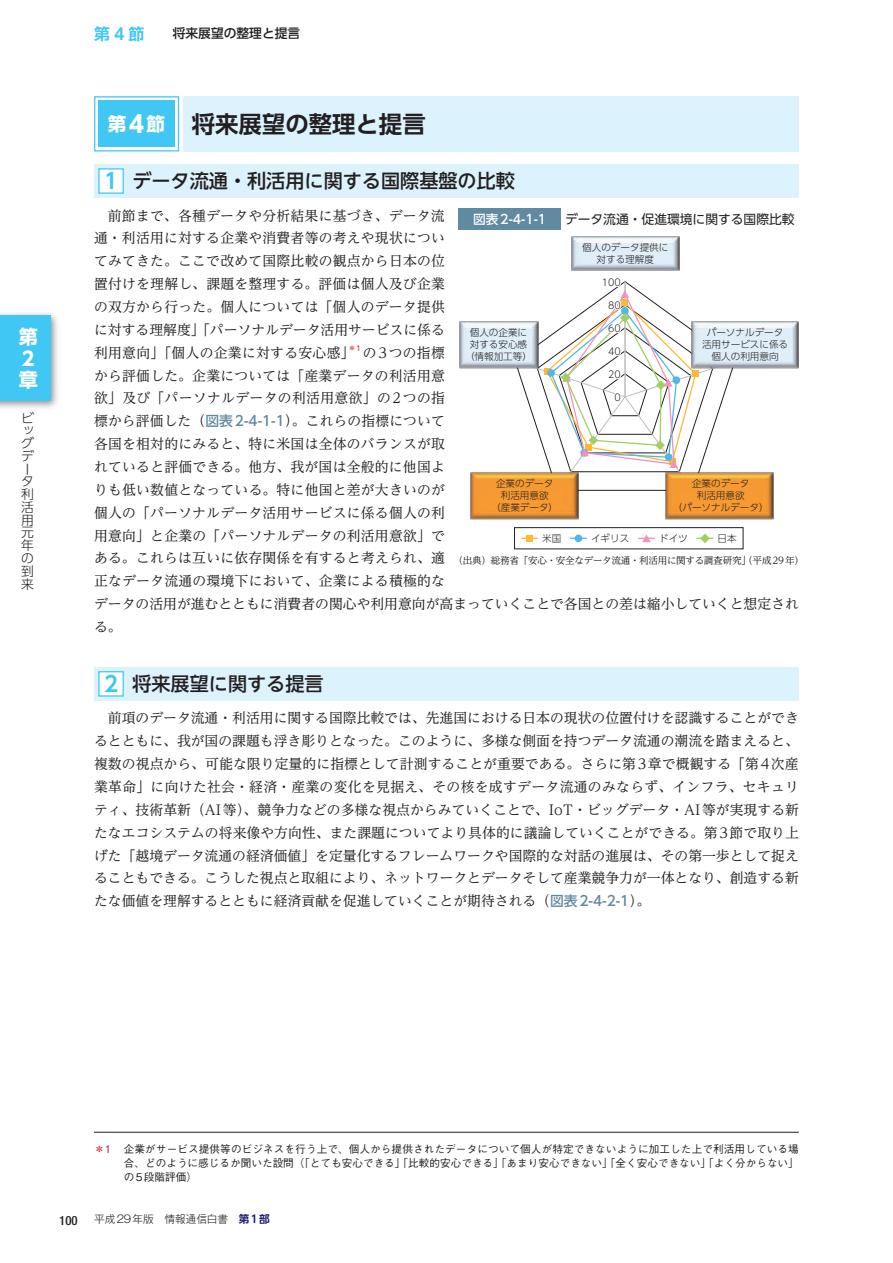
<style>
.page{position:relative;width:893px;height:1263px;background:#fff}
.page>*{position:absolute;margin:0;border:0;box-sizing:border-box;transform-origin:0 0}
.t1{font:700 23.4px "UD Shin Go Pr 6 N De";color:#231f20}
.t2{font:500 19.2px "UD Shin Go NT Pr 6 N";color:#231f20}
.t3{font:700 19.2px/21.6px "UD Shin Go Pro";color:#fff}
.t4{font:700 15.9px "UD Shin Go Pro De";color:#40c7f4}
.t5{font:13.8px/22.8px "UD Reimin Pr 6 N";letter-spacing:.015em;color:#231f20;text-align:justify}
.t6{font:12.75px "UD Shin Go Pr 6 N";color:#231f20}
.t7{font:300 12.75px/12.8px "UD Shin Go Pro";color:#231f20}
.t8{font:500 12.75px "UD Shin Go Pro";color:#231f20}
.t9{font:500 12.75px "UD Shin Go Pr 6 N";color:#fff}
.t10{font:500 condensed 12.75px "Helvetica Neue LT Std";color:#231f20}
.t11{font:500 10.65px/13.8px "Gothic BBB Pr 6 N";color:#231f20;text-align:justify}
.t12{font:300 10.65px "Gothic MB101 Pro";color:#231f20}
.t13{font:300 9.6px/11.7px "UD Shin Go Pr 6 N";color:#231f20;text-align:center}
.t14{font:9.6px "UD Reimin Pr 6 N";letter-spacing:-.02em;color:#231f20}
.t15{font:500 8.1px "Gothic BBB Pr 6 N";color:#d1232a}
.s1{font-family:"UD Shin Go Pr 6 N";font-size:18.6px;color:#fff}
.s2{font-family:"UD Shin Go Pr 6 N";color:#fff}
.s3{font-family:"UD Shin Go Pro De";font-weight:700;font-size:21.3px;color:#40c7f4}
.s4{font-family:"UD Shin Go Pr 6 N";font-weight:500;color:#6089a2}
.s5{color:#d1232a}
.s6{font-family:"UD Shin Go Pro De";font-weight:700;color:#201c70}
</style>
<div class="page">
<div style="left:94px;top:164px;width:705px;height:34px;background:#dcf2fc"></div>
<div style="left:94px;top:667px;width:705px;height:34px;background:#dcf2fc"></div>
<div style="left:94px;top:96px;width:85px;height:55px;border:1px solid #40c7f4"></div>
<div style="left:98px;top:100px;width:77px;height:47px;background:#40c7f4"></div>
<div style="left:183px;top:96px;width:616px;height:55px;background:#dcf2fc"></div>
<div style="left:99px;top:169px;width:24px;height:24px;background:#fff"></div>
<div style="left:98px;top:168px;width:26px;height:26px;border:1px solid #40c7f4"></div>
<div style="left:99px;top:672px;width:24px;height:24px;background:#fff"></div>
<div style="left:98px;top:671px;width:26px;height:26px;border:1px solid #40c7f4"></div>
<hr style="left:94px;top:1132px;width:705px;height:1px;background:#231f20">
<div style="left:459px;top:209px;width:102px;height:21px;background:#6089a2"></div>
<img style="left:572px;top:236px;width:107px;height:35px">
<img style="left:736px;top:321px;width:62px;height:47px">
<img style="left:459px;top:321px;width:55px;height:47px">
<img style="left:665px;top:472px;width:108px;height:47px">
<img style="left:471px;top:472px;width:108px;height:47px">
<svg style="left:514px;top:281px;width:222px;height:210px"></svg>
<div style="left:514px;top:527px;width:229px;height:22px;border:1px solid #231f20"></div>
<div style="left:526px;top:535px;width:7px;height:7px;background:#fdb931"></div>
<div style="left:575px;top:535px;width:7px;height:7px;background:#50b7e8;border-radius:50%"></div>
<svg style="left:638px;top:535px;width:17px;height:7px"></svg>
<svg style="left:696px;top:534px;width:17px;height:9px"></svg>
<div style="left:0;top:311px;width:60px;height:99px;background:#231f20;opacity:.5"></div>
<div style="left:0;top:316px;width:51px;height:85px;background:#40c7f4"></div>
<h2 class="t3" style="left:19px;top:325px;width:20px">第<br>2章</h2>
<p class="t7" style="left:21px;top:411px;width:15px">ビッグデータ利活用元年の到来</p>
<p class="t4" style="left:94px;top:21px;width:52px">第4節</p>
<p class="t8" style="left:173px;top:23px;width:129px">将来展望の整理と提言</p>
<p class="t1" style="left:108px;top:105px;width:319px"><span class="s1">第</span><span class="s2">4</span><span class="s1">節</span> 将来展望の整理と提言</p>
<p class="t2" style="left:104px;top:165px;width:412px"><span class="s3">1</span> データ流通・利活用に関する国際基盤の比較</p>
<p class="t5" style="left:94px;top:203px;width:352px;text-indent:14px">前節まで、各種データや分析結果に基づき、データ流通・利活用に対する企業や消費者等の考えや現状についてみてきた。ここで改めて国際比較の観点から日本の位置付けを理解し、課題を整理する。評価は個人及び企業の双方から行った。個人については「個人のデータ提供に対する理解度」「パーソナルデータ活用サービスに係る利用意向」「個人の企業に対する安心感」</p>
<p class="t9" style="left:473px;top:209px;width:75px">図表2-4-1-1</p>
<p class="t6" style="left:565px;top:209px;width:231px">データ流通・促進環境に関する国際比較</p>
<p class="t13" style="left:582px;top:242px;width:88px">個人のデータ提供に対する理解度</p>
<p class="t13" style="left:602px;top:276px;width:20px">100</p>
<p class="t13" style="left:608px;top:299px;width:14px">80</p>
<p class="t13" style="left:608px;top:322px;width:14px">60</p>
<p class="t13" style="left:702px;top:326px;width:88px">パーソナルデータ活用サービスに係る個人の利用意向</p>
<p class="t13" style="left:465px;top:326px;width:68px">個人の企業に対する安心感（情報加工等）</p>
<p class="t15" style="left:348px;top:341px;width:15px">＊1</p>
<p class="t5" style="left:94px;top:341px;width:706px;text-align:left;text-indent:269px">の3つの指標<br>から評価した。企業については「産業データの利活用意<br>欲」及び「パーソナルデータの利活用意欲」の2つの指<br>標から評価した（<span class="s4">図表2-4-1-1</span>）。これらの指標について<br>各国を相対的にみると、特に米国は全体のバランスが取<br>れていると評価できる。他方、我が国は全般的に他国よ<br>りも低い数値となっている。特に他国と差が大きいのが<br>個人の「パーソナルデータ活用サービスに係る個人の利<br>用意向」と企業の「パーソナルデータの利活用意欲」で<br>ある。これらは互いに依存関係を有すると考えられ、適<br>正なデータ流通の環境下において、企業による積極的な<br>データの活用が進むとともに消費者の関心や利用意向が高まっていくことで各国との差は縮小していくと想定される。</p>
<p class="t13" style="left:608px;top:345px;width:14px">40</p>
<p class="t13" style="left:608px;top:368px;width:14px">20</p>
<p class="t13" style="left:614px;top:391px;width:8px">0</p>
<p class="t13" style="left:491px;top:477px;width:68px">企業のデータ利活用意欲<br>（産業データ）</p>
<p class="t13" style="left:542px;top:532px;width:21px">米国</p>
<p class="t13" style="left:591px;top:532px;width:40px">イギリス</p>
<p class="t13" style="left:659px;top:532px;width:30px">ドイツ</p>
<p class="t13" style="left:718px;top:532px;width:21px">日本</p>
<p class="t14" style="left:454px;top:552px;width:352px">（出典）総務省「安心・安全なデータ流通・利活用に関する調査研究」（平成29年）</p>
<p class="t13" style="left:673px;top:477px;width:97px">企業のデータ<br>利活用意欲<br>（パーソナルデータ）</p>
<p class="t2" style="left:104px;top:668px;width:221px"><span class="s3">2</span> 将来展望に関する提言</p>
<p class="t5" style="left:94px;top:706px;width:706px;text-indent:14px">前項のデータ流通・利活用に関する国際比較では、先進国における日本の現状の位置付けを認識することができるとともに、我が国の課題も浮き彫りとなった。このように、多様な側面を持つデータ流通の潮流を踏まえると、複数の視点から、可能な限り定量的に指標として計測することが重要である。さらに第 3章で概観する「第 4次産業革命」に向けた社会・経済・産業の変化を見据え、その核を成すデータ流通のみならず、インフラ、セキュリティ、技術革新（AI等）、競争力などの多様な視点からみていくことで、IoT・ビッグデータ・AI等が実現する新たなエコシステムの将来像や方向性、また課題についてより具体的に議論していくことができる。第 3節で取り上げた「越境データ流通の経済価値」を定量化するフレームワークや国際的な対話の進展は、その第一歩として捉えることもできる。こうした視点と取組により、ネットワークとデータそして産業競争力が一体となり、創造する新たな価値を理解するとともに経済貢献を促進していくことが期待される（<span class="s4">図表2-4-2-1</span>）。</p>
<p class="t11" style="left:124px;top:1142px;width:676px;text-indent:-30px"><span class="s5">＊1</span> 企業がサービス提供等のビジネスを行う上で、個人から提供されたデータについて個人が特定できないように加工した上で利活用している場合、どのように感じるか聞いた設問（「とても安心できる」「比較的安心できる」「あまり安心できない」「全く安心できない」「よく分からない」の5段階評価）</p>
<p class="t10" style="left:59px;top:1212px;width:20px">100</p>
<p class="t12" style="left:94px;top:1210px;width:177px">平成29年版　情報通信白書　<span class="s6">第1部</span></p>
</div>
